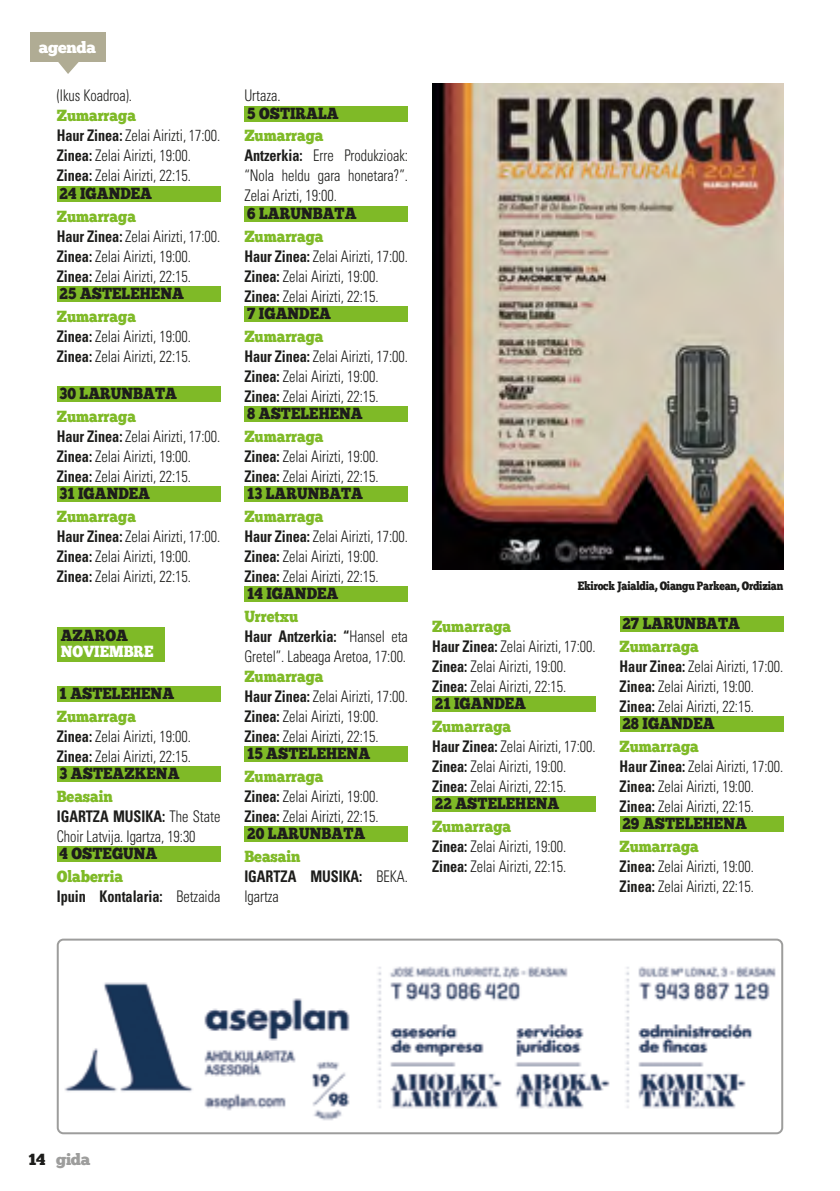
<style>
.page{position:relative;width:840px;height:1191px;background:#fff}
.page>*{position:absolute;margin:0;border:0;box-sizing:border-box;transform-origin:0 0}
.t1{font:300 condensed 16px/20px "Univers";letter-spacing:-.005em;color:#1d1d1b;scale:.89 1}
.t2{font:16px "Chunk Five Ex";color:#1d1d1b;scale:.9 1}
.t3{font:16px "Chunk Five Ex";letter-spacing:-.005em;color:#7fba27;scale:.9 1}
.t4{font:700 condensed 16px/20px "Univers";letter-spacing:-.005em;color:#1d1d1b;scale:.89 1}
.t5{font:16px "Chunk Five Ex";color:#fff;scale:.9 1}
.t6{font:16px "Chunk Five Ex";letter-spacing:-.02em;color:#9d9d9c}
.t7{font:16px "Chunk Five Ex";color:#fff}
.t8{font:12px "Chunk Five Ex";letter-spacing:-.02em;color:#1d1d1b;scale:.84 1}
.s1{font-weight:700}
.s2{font-weight:300}
.s3{color:#1d1d1b}
</style>
<div class="page">
<svg style="left:58px;top:62px;width:21px;height:12px"></svg>
<div style="left:30px;top:32px;width:76px;height:30px;background:#b0ac94"></div>
<div style="left:57px;top:186px;width:163px;height:15px;background:#7fba27"></div>
<div style="left:57px;top:286px;width:163px;height:15px;background:#7fba27"></div>
<div style="left:57px;top:386px;width:163px;height:15px;background:#7fba27"></div>
<div style="left:57px;top:486px;width:163px;height:15px;background:#7fba27"></div>
<div style="left:57px;top:627px;width:107px;height:34px;background:#7fba27"></div>
<div style="left:57px;top:686px;width:163px;height:15px;background:#7fba27"></div>
<div style="left:57px;top:766px;width:163px;height:15px;background:#7fba27"></div>
<div style="left:57px;top:846px;width:163px;height:15px;background:#7fba27"></div>
<div style="left:244px;top:106px;width:164px;height:15px;background:#7fba27"></div>
<div style="left:244px;top:206px;width:164px;height:15px;background:#7fba27"></div>
<div style="left:244px;top:306px;width:164px;height:15px;background:#7fba27"></div>
<div style="left:244px;top:406px;width:164px;height:15px;background:#7fba27"></div>
<div style="left:244px;top:486px;width:164px;height:15px;background:#7fba27"></div>
<div style="left:244px;top:586px;width:164px;height:15px;background:#7fba27"></div>
<div style="left:244px;top:746px;width:164px;height:15px;background:#7fba27"></div>
<div style="left:244px;top:826px;width:164px;height:15px;background:#7fba27"></div>
<div style="left:432px;top:696px;width:163px;height:15px;background:#7fba27"></div>
<div style="left:432px;top:796px;width:163px;height:15px;background:#7fba27"></div>
<div style="left:619px;top:616px;width:164px;height:15px;background:#7fba27"></div>
<div style="left:619px;top:716px;width:164px;height:15px;background:#7fba27"></div>
<div style="left:619px;top:816px;width:164px;height:15px;background:#7fba27"></div>
<img style="left:432px;top:83px;width:350px;height:486px">
<img style="left:58px;top:939px;width:723px;height:194px">
<div style="left:57px;top:938px;width:725px;height:196px;border:2px solid #9d9d9c;border-radius:6px"></div>
<p class="t7" style="left:39px;top:35px;width:59px">agenda</p>
<p class="t1" style="left:57px;top:86px;width:86px">(Ikus Koadroa).</p>
<p class="t3" style="left:57px;top:104px;width:89px">Zumarraga</p>
<p class="t1" style="left:57px;top:126px;width:185px"><span class="s1">Haur Zinea:</span> Zelai Airizti, 17:00.<br><span class="s1">Zinea:</span> Zelai Airizti, 19:00.<br><span class="s1">Zinea:</span> Zelai Airizti, 22:15.</p>
<p class="t2" style="left:60px;top:181px;width:104px">24 IGANDEA</p>
<p class="t3" style="left:57px;top:204px;width:89px">Zumarraga</p>
<p class="t1" style="left:57px;top:226px;width:185px"><span class="s1">Haur Zinea:</span> Zelai Airizti, 17:00.<br><span class="s1">Zinea:</span> Zelai Airizti, 19:00.<br><span class="s1">Zinea:</span> Zelai Airizti, 22:15.</p>
<p class="t2" style="left:60px;top:281px;width:140px">25 ASTELEHENA</p>
<p class="t3" style="left:57px;top:304px;width:89px">Zumarraga</p>
<p class="t1" style="left:57px;top:326px;width:152px"><span class="s1">Zinea:</span> Zelai Airizti, 19:00.<br><span class="s1">Zinea:</span> Zelai Airizti, 22:15.</p>
<p class="t2" style="left:60px;top:381px;width:132px">30 LARUNBATA</p>
<p class="t3" style="left:57px;top:404px;width:89px">Zumarraga</p>
<p class="t1" style="left:57px;top:426px;width:185px"><span class="s1">Haur Zinea:</span> Zelai Airizti, 17:00.<br><span class="s1">Zinea:</span> Zelai Airizti, 19:00.<br><span class="s1">Zinea:</span> Zelai Airizti, 22:15.</p>
<p class="t2" style="left:60px;top:481px;width:102px">31 IGANDEA</p>
<p class="t3" style="left:57px;top:504px;width:89px">Zumarraga</p>
<p class="t1" style="left:57px;top:526px;width:185px"><span class="s1">Haur Zinea:</span> Zelai Airizti, 17:00.<br><span class="s1">Zinea:</span> Zelai Airizti, 19:00.<br><span class="s1">Zinea:</span> Zelai Airizti, 22:15.</p>
<p class="t2" style="left:61px;top:623px;width:76px">AZAROA</p>
<p class="t5" style="left:61px;top:639px;width:105px">NOVIEMBRE</p>
<p class="t2" style="left:60px;top:681px;width:129px">1 ASTELEHENA</p>
<p class="t3" style="left:57px;top:704px;width:89px">Zumarraga</p>
<p class="t1" style="left:57px;top:726px;width:152px"><span class="s1">Zinea:</span> Zelai Airizti, 19:00.<br><span class="s1">Zinea:</span> Zelai Airizti, 22:15.</p>
<p class="t2" style="left:60px;top:761px;width:135px">3 ASTEAZKENA</p>
<p class="t3" style="left:57px;top:784px;width:64px">Beasain</p>
<p class="t1" style="left:57px;top:806px;width:185px"><span class="s1">IGARTZA MUSIKA:</span> The State<br>Choir Latvija. Igartza, 19:30</p>
<p class="t2" style="left:60px;top:841px;width:110px">4 OSTEGUNA</p>
<p class="t3" style="left:57px;top:864px;width:75px">Olaberria</p>
<p class="t4" style="left:57px;top:886px;width:185px">Ipuin Kontalaria: <span class="s2">Betzaida</span></p>
<p class="t1" style="left:244px;top:86px;width:42px">Urtaza.</p>
<p class="t2" style="left:247px;top:101px;width:103px">5 OSTIRALA</p>
<p class="t3" style="left:244px;top:124px;width:89px">Zumarraga</p>
<p class="t1" style="left:244px;top:146px;width:185px;text-align:justify"><span class="s1">Antzerkia:</span> Erre Produkzioak: “Nola heldu gara honetara?”.<br>Zelai Arizti, 19:00.</p>
<p class="t2" style="left:247px;top:201px;width:123px">6 LARUNBATA</p>
<p class="t3" style="left:244px;top:224px;width:89px">Zumarraga</p>
<p class="t1" style="left:244px;top:246px;width:185px"><span class="s1">Haur Zinea:</span> Zelai Airizti, 17:00.<br><span class="s1">Zinea:</span> Zelai Airizti, 19:00.<br><span class="s1">Zinea:</span> Zelai Airizti, 22:15.</p>
<p class="t2" style="left:247px;top:301px;width:94px">7 IGANDEA</p>
<p class="t3" style="left:244px;top:324px;width:89px">Zumarraga</p>
<p class="t1" style="left:244px;top:346px;width:185px"><span class="s1">Haur Zinea:</span> Zelai Airizti, 17:00.<br><span class="s1">Zinea:</span> Zelai Airizti, 19:00.<br><span class="s1">Zinea:</span> Zelai Airizti, 22:15.</p>
<p class="t2" style="left:247px;top:401px;width:130px">8 ASTELEHENA</p>
<p class="t3" style="left:244px;top:424px;width:89px">Zumarraga</p>
<p class="t1" style="left:244px;top:446px;width:152px"><span class="s1">Zinea:</span> Zelai Airizti, 19:00.<br><span class="s1">Zinea:</span> Zelai Airizti, 22:15.</p>
<p class="t2" style="left:247px;top:481px;width:130px">13 LARUNBATA</p>
<p class="t3" style="left:244px;top:504px;width:89px">Zumarraga</p>
<p class="t1" style="left:244px;top:526px;width:185px"><span class="s1">Haur Zinea:</span> Zelai Airizti, 17:00.<br><span class="s1">Zinea:</span> Zelai Airizti, 19:00.<br><span class="s1">Zinea:</span> Zelai Airizti, 22:15.</p>
<p class="t2" style="left:247px;top:581px;width:103px">14 IGANDEA</p>
<p class="t3" style="left:244px;top:604px;width:61px">Urretxu</p>
<p class="t1" style="left:244px;top:626px;width:185px"><span class="s1">Haur Antzerkia: “</span>Hansel eta<br>Gretel”. Labeaga Aretoa, 17:00.</p>
<p class="t3" style="left:244px;top:664px;width:89px">Zumarraga</p>
<p class="t1" style="left:244px;top:686px;width:185px"><span class="s1">Haur Zinea:</span> Zelai Airizti, 17:00.<br><span class="s1">Zinea:</span> Zelai Airizti, 19:00.<br><span class="s1">Zinea:</span> Zelai Airizti, 22:15.</p>
<p class="t2" style="left:247px;top:741px;width:138px">15 ASTELEHENA</p>
<p class="t3" style="left:244px;top:764px;width:89px">Zumarraga</p>
<p class="t1" style="left:244px;top:786px;width:152px"><span class="s1">Zinea:</span> Zelai Airizti, 19:00.<br><span class="s1">Zinea:</span> Zelai Airizti, 22:15.</p>
<p class="t2" style="left:247px;top:821px;width:133px">20 LARUNBATA</p>
<p class="t3" style="left:244px;top:844px;width:64px">Beasain</p>
<p class="t4" style="left:244px;top:866px;width:185px">IGARTZA MUSIKA: <span class="s2">BEKA.<br>Igartza</span></p>
<p class="t8" style="left:577px;top:577px;width:246px">Ekirock Jaialdia, Oiangu Parkean, Ordizian</p>
<p class="t3" style="left:432px;top:614px;width:89px">Zumarraga</p>
<p class="t1" style="left:432px;top:636px;width:185px"><span class="s1">Haur Zinea:</span> Zelai Airizti, 17:00.<br><span class="s1">Zinea:</span> Zelai Airizti, 19:00.<br><span class="s1">Zinea:</span> Zelai Airizti, 22:15.</p>
<p class="t2" style="left:434px;top:691px;width:103px">21 IGANDEA</p>
<p class="t3" style="left:432px;top:714px;width:89px">Zumarraga</p>
<p class="t1" style="left:432px;top:736px;width:185px"><span class="s1">Haur Zinea:</span> Zelai Airizti, 17:00.<br><span class="s1">Zinea:</span> Zelai Airizti, 19:00.<br><span class="s1">Zinea:</span> Zelai Airizti, 22:15.</p>
<p class="t2" style="left:434px;top:791px;width:140px">22 ASTELEHENA</p>
<p class="t3" style="left:432px;top:814px;width:89px">Zumarraga</p>
<p class="t1" style="left:432px;top:836px;width:152px"><span class="s1">Zinea:</span> Zelai Airizti, 19:00.<br><span class="s1">Zinea:</span> Zelai Airizti, 22:15.</p>
<p class="t2" style="left:622px;top:611px;width:132px">27 LARUNBATA</p>
<p class="t3" style="left:619px;top:634px;width:89px">Zumarraga</p>
<p class="t1" style="left:619px;top:656px;width:185px"><span class="s1">Haur Zinea:</span> Zelai Airizti, 17:00.<br><span class="s1">Zinea:</span> Zelai Airizti, 19:00.<br><span class="s1">Zinea:</span> Zelai Airizti, 22:15.</p>
<p class="t2" style="left:622px;top:711px;width:104px">28 IGANDEA</p>
<p class="t3" style="left:619px;top:734px;width:89px">Zumarraga</p>
<p class="t1" style="left:619px;top:756px;width:185px"><span class="s1">Haur Zinea:</span> Zelai Airizti, 17:00.<br><span class="s1">Zinea:</span> Zelai Airizti, 19:00.<br><span class="s1">Zinea:</span> Zelai Airizti, 22:15.</p>
<p class="t2" style="left:622px;top:811px;width:140px">29 ASTELEHENA</p>
<p class="t3" style="left:619px;top:834px;width:89px">Zumarraga</p>
<p class="t1" style="left:619px;top:856px;width:152px"><span class="s1">Zinea:</span> Zelai Airizti, 19:00.<br><span class="s1">Zinea:</span> Zelai Airizti, 22:15.</p>
<p class="t6" style="left:28px;top:1147px;width:63px"><span class="s3">14</span> gida</p>
</div>
